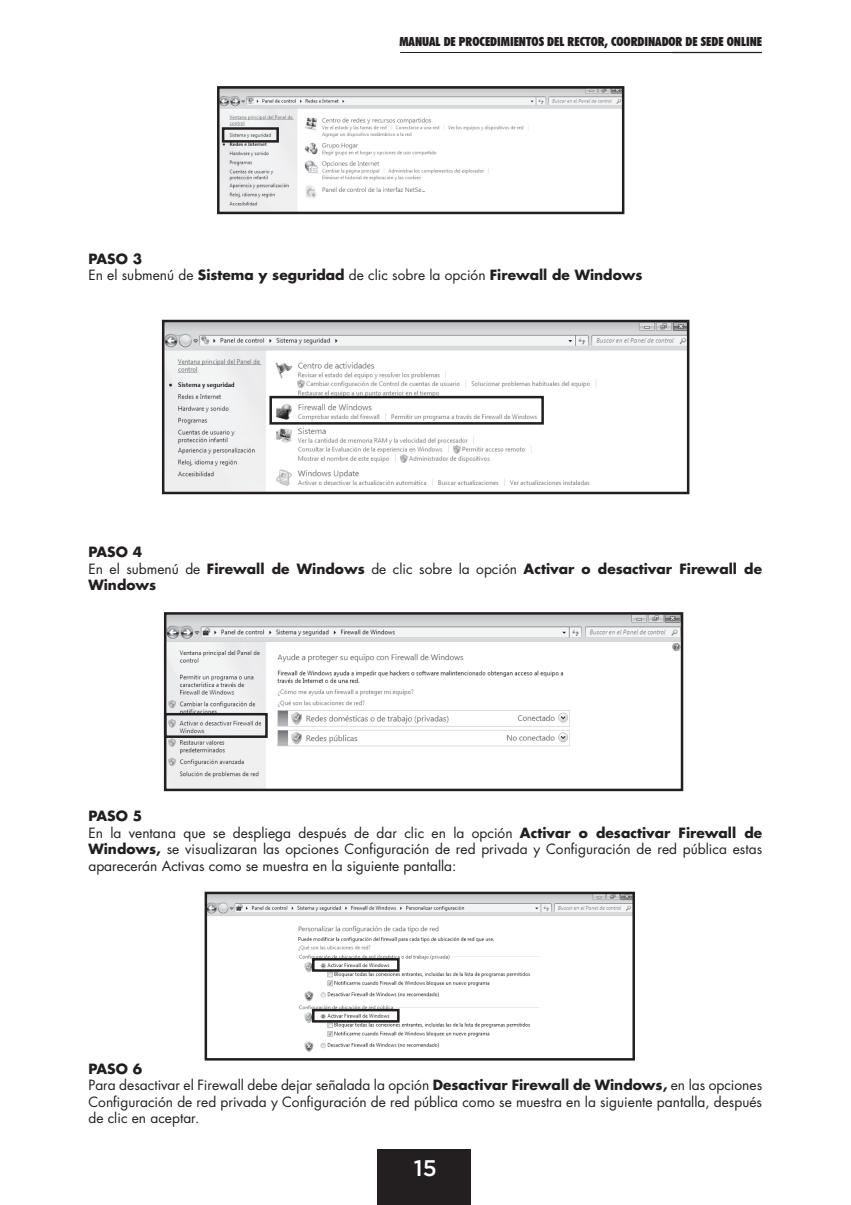
<style>
.page{position:relative;width:851px;height:1205px;background:#fff}
.page>*{position:absolute;margin:0;border:0;box-sizing:border-box;transform-origin:0 0}
.t1{font:500 22.5px "Gotham";color:#fff}
.t2{font:13.75px/16.5px "Futura Std";color:#231f20}
.t3{font:700 13.75px/16.5px "Futura Std";color:#231f20}
.t4{font:900 condensed 12.5px "Futura BT";color:#231f20}
.s1{font-weight:400}
.s2{font-weight:700}
</style>
<div class="page">
<div style="left:378px;top:1149px;width:93px;height:56px;background:#231f20"></div>
<hr style="left:672px;top:52px;width:89px;height:1px;background:#231f20">
<hr style="left:400px;top:52px;width:277px;height:1px;background:#231f20">
<img style="left:220px;top:89px;width:401px;height:122px">
<div style="left:217px;top:86px;width:407px;height:128px;border:2px solid #231f20"></div>
<div style="left:222px;top:127px;width:57px;height:16px;border:2px solid #231f20"></div>
<img style="left:165px;top:323px;width:521px;height:168px">
<div style="left:162px;top:320px;width:527px;height:174px;border:2px solid #231f20"></div>
<div style="left:269px;top:396px;width:274px;height:29px;border:2px solid #231f20"></div>
<img style="left:167px;top:615px;width:513px;height:173px">
<div style="left:164px;top:612px;width:519px;height:179px;border:2px solid #231f20"></div>
<div style="left:164px;top:713px;width:104px;height:25px;border:2px solid #231f20"></div>
<img style="left:207px;top:894px;width:425px;height:163px">
<div style="left:204px;top:891px;width:431px;height:169px;border:2px solid #231f20"></div>
<div style="left:312px;top:958px;width:87px;height:14px;border:2px solid #231f20"></div>
<div style="left:312px;top:1009px;width:87px;height:13px;border:2px solid #231f20"></div>
<p class="t4" style="left:399px;top:34px;width:364px">MANUAL DE PROCEDIMIENTOS DEL RECTOR, COORDINADOR DE SEDE ONLINE</p>
<p class="t3" style="left:88px;top:250px;width:555px">PASO 3<br><span class="s1">En el submenú de</span> Sistema y seguridad <span class="s1">de clic sobre la opción</span> Firewall de Windows</p>
<p class="t3" style="left:88px;top:544px;width:675px">PASO 4<br><span class="s1">En el submenú de</span> Firewall de Windows <span class="s1">de clic sobre la opción</span> Activar o desactivar Firewall de<br>Windows</p>
<p class="t2" style="left:88px;top:808px;width:675px"><span class="s2">PASO 5<br></span>En la ventana que se despliega después de dar clic en la opción <span class="s2">Activar o desactivar Firewall de Windows,</span> se visualizaran las opciones Configuración de red privada y Configuración de red pública estas aparecerán Activas como se muestra en la siguiente pantalla:</p>
<p class="t2" style="left:88px;top:1061px;width:675px"><span class="s2">PASO 6<br></span>Para desactivar el Firewall debe dejar señalada la opción <span class="s2">Desactivar Firewall de Windows,</span> en las opciones Configuración de red privada y Configuración de red pública como se muestra en la siguiente pantalla, después de clic en aceptar.</p>
<h1 class="t1" style="left:414px;top:1155px;width:24px">15</h1>
</div>
